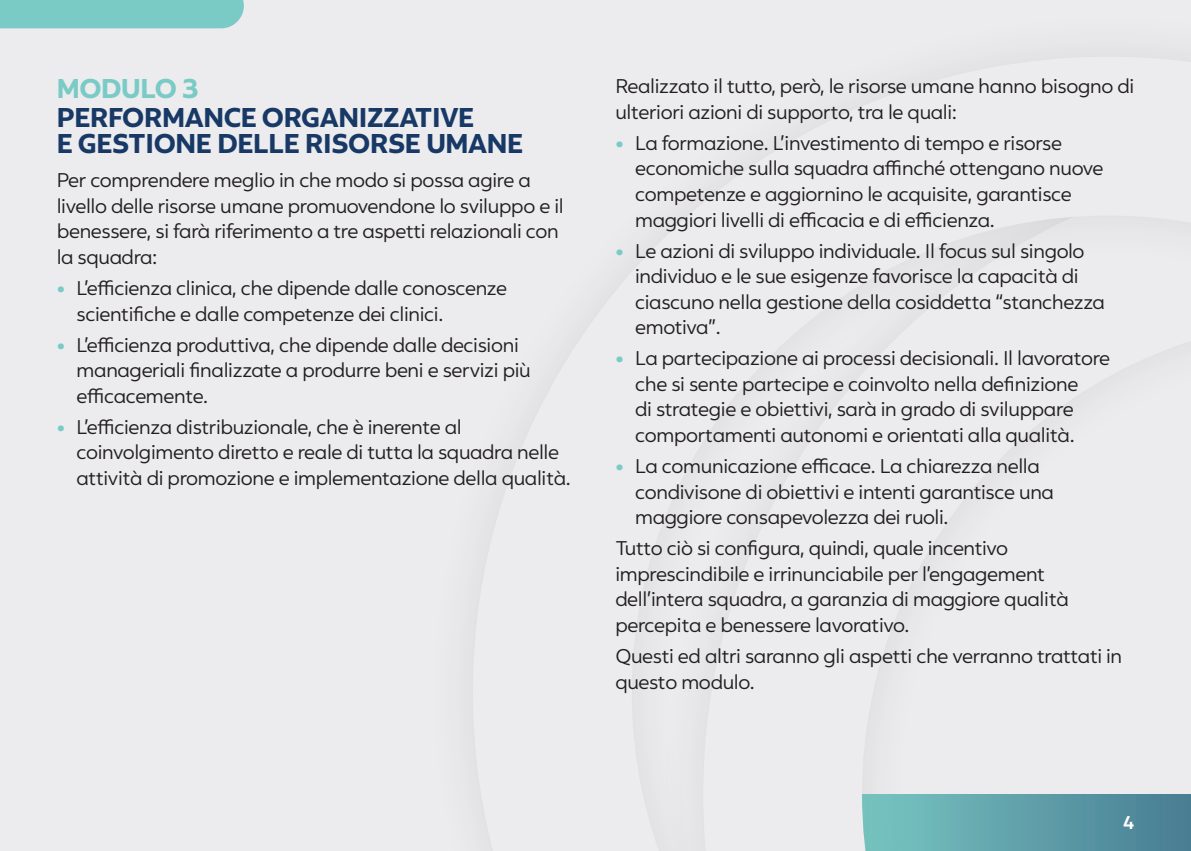
<style>
.page{position:relative;width:1191px;height:851px;background:#fff}
.page>*{position:absolute;margin:0;border:0;box-sizing:border-box;transform-origin:0 0}
.t1{font:800 26px/26px "Rupert";letter-spacing:-.015em;color:#183966}
.t2{font:800 26px "Rupert";letter-spacing:-.015em;color:#7acbc6}
.t3{font:19px/25.4px "Rupert";letter-spacing:-.015em;color:#231f20}
.t4{font:700 18px "Rupert";color:#fff}
.s1{font-weight:800;color:#7acbc6}
</style>
<div class="page">
<div style="left:0;top:0;width:1191px;height:850px;background:#ececee"></div>
<svg style="left:862px;top:217px;width:329px;height:633px"></svg>
<div style="left:0;top:0;width:244px;height:28px;background:#7acbc6"></div>
<h1 class="t2" style="left:57px;top:68px;width:143px">MODULO 3</h1>
<h1 class="t1" style="left:57px;top:102px;width:468px">PERFORMANCE ORGANIZZATIVE<br>E GESTIONE DELLE RISORSE UMANE</h1>
<p class="t3" style="left:57px;top:166px;width:508px">Per comprendere meglio in che modo si possa agire a livello delle risorse umane promuovendone lo sviluppo e il benessere, si farà riferimento a tre aspetti relazionali con la squadra:</p>
<p class="t3" style="left:77px;top:274px;width:432px;text-indent:-20px"><span class="s1">•</span> L’efficienza clinica, che dipende dalle conoscenze scientifiche e dalle competenze dei clinici.</p>
<p class="t3" style="left:77px;top:330px;width:456px;text-indent:-20px"><span class="s1">•</span> L’efficienza produttiva, che dipende dalle decisioni manageriali finalizzate a produrre beni e servizi più efficacemente.</p>
<p class="t3" style="left:77px;top:412px;width:496px;text-indent:-20px"><span class="s1">•</span> L’efficienza distribuzionale, che è inerente al coinvolgimento diretto e reale di tutta la squadra nelle attività di promozione e implementazione della qualità.</p>
<p class="t3" style="left:615px;top:72px;width:520px">Realizzato il tutto, però, le risorse umane hanno bisogno di ulteriori azioni di supporto, tra le quali:</p>
<p class="t3" style="left:635px;top:129px;width:470px;text-indent:-20px"><span class="s1">•</span> La formazione. L’investimento di tempo e risorse economiche sulla squadra affinché ottengano nuove competenze e aggiornino le acquisite, garantisce maggiori livelli di efficacia e di efficienza.</p>
<p class="t3" style="left:635px;top:236px;width:471px;text-indent:-20px"><span class="s1">•</span> Le azioni di sviluppo individuale. Il focus sul singolo individuo e le sue esigenze favorisce la capacità di ciascuno nella gestione della cosiddetta “stanchezza emotiva”.</p>
<p class="t3" style="left:635px;top:344px;width:476px;text-indent:-20px"><span class="s1">•</span> La partecipazione ai processi decisionali. Il lavoratore che si sente partecipe e coinvolto nella definizione<br>di strategie e obiettivi, sarà in grado di sviluppare comportamenti autonomi e orientati alla qualità.</p>
<p class="t3" style="left:635px;top:452px;width:420px;text-indent:-20px"><span class="s1">•</span> La comunicazione efficace. La chiarezza nella condivisone di obiettivi e intenti garantisce una maggiore consapevolezza dei ruoli.</p>
<p class="t3" style="left:615px;top:534px;width:455px">Tutto ciò si configura, quindi, quale incentivo imprescindibile e irrinunciabile per l’engagement dell’intera squadra, a garanzia di maggiore qualità percepita e benessere lavorativo.</p>
<p class="t3" style="left:615px;top:641px;width:508px">Questi ed altri saranno gli aspetti che verranno trattati in questo modulo.</p>
<p class="t4" style="left:1123px;top:808px;width:13px">4</p>
</div>
